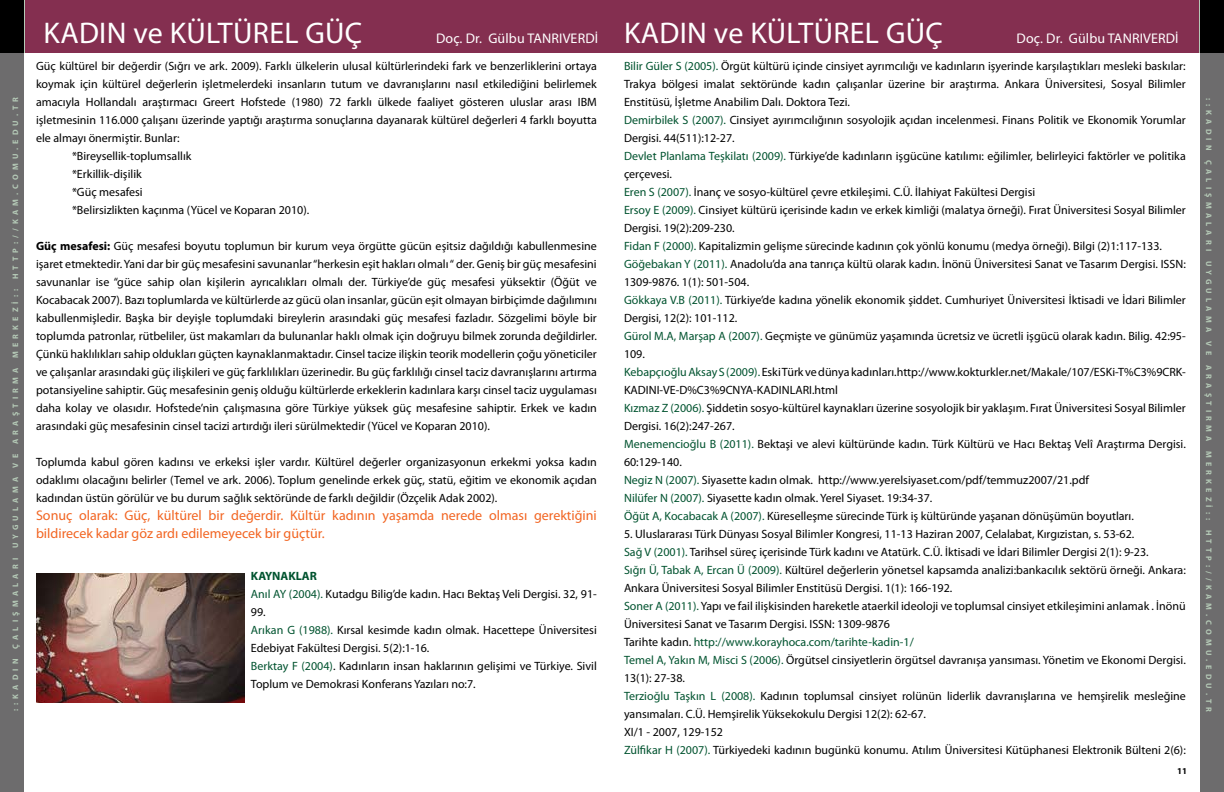
<style>
.page{position:relative;width:1224px;height:792px;background:#fff}
.page>*{position:absolute;margin:0;border:0;box-sizing:border-box;transform-origin:0 0}
.t1{font:30px "Myriad Pro";letter-spacing:.01em;color:#fff}
.t2{font:14px/18px "Myriad Pro";color:#f26522}
.t3{font:14px "Myriad Pro";letter-spacing:.01em;color:#fff}
.t4{font:12px/18px "Myriad Pro";color:#000}
.t5{font:700 9px "Myriad Pro";color:#000}
.t6{font:700 8px "Myriad Pro";letter-spacing:.52em;color:#b5cab7}
.s1{font-size:30px}
.s2{color:#00532f}
.s3{font-weight:700}
.s4{font-weight:700;color:#00532f}
</style>
<div class="page">
<div style="left:1200px;top:53px;width:24px;height:739px;background:#6d6c6d"></div>
<svg style="left:612px;top:0;width:588px;height:53px"></svg>
<div style="left:0;top:53px;width:24px;height:739px;background:#6d6c6d"></div>
<div style="left:0;top:0;width:24px;height:53px;background:#000"></div>
<div style="left:1200px;top:0;width:24px;height:53px;background:#000"></div>
<img style="left:36px;top:574px;width:208px;height:129px">
<div style="left:25px;top:0;width:586px;height:53px;background:#842f50"></div>
<div style="left:612px;top:0;width:587px;height:52px;background:#842f50"></div>
<h1 class="t1" style="left:44px;top:14px;width:320px">KADIN ve KÜLTÜREL GÜÇ</h1>
<p class="t3" style="left:436px;top:30px;width:508px">Doç. Dr. Gülbu TANRIVERDİ <span class="s1">KADIN ve KÜLTÜREL GÜÇ</span></p>
<p class="t3" style="left:1017px;top:30px;width:164px">Doç. Dr. Gülbu TANRIVERDİ</p>
<p class="t4" style="left:624px;top:57px;width:563px"><span class="s2">Bilir Güler S (2005).</span> Örgüt kültürü içinde cinsiyet ayrımcılığı ve kadınların işyerinde karşılaştıkları mesleki baskılar:<br>Trakya bölgesi imalat sektöründe kadın çalışanlar üzerine bir araştırma. Ankara Üniversitesi, Sosyal Bilimler Enstitüsü, İşletme Anabilim Dalı. Doktora Tezi.<br><span class="s2">Demirbilek S (2007).</span> Cinsiyet ayırımcılığının sosyolojik açıdan incelenmesi. Finans Politik ve Ekonomik Yorumlar Dergisi. 44(511):12-27.<br><span class="s2">Devlet Planlama Teşkilatı (2009).</span> Türkiye’de kadınların işgücüne katılımı: eğilimler, belirleyici faktörler ve politika çerçevesi.<br><span class="s2">Eren S (2007).</span> İnanç ve sosyo-kültürel çevre etkileşimi. C.Ü. İlahiyat Fakültesi Dergisi<br><span class="s2">Ersoy E (2009).</span> Cinsiyet kültürü içerisinde kadın ve erkek kimliği (malatya örneği). Fırat Üniversitesi Sosyal Bilimler Dergisi. 19(2):209-230.<br><span class="s2">Fidan F (2000).</span> Kapitalizmin gelişme sürecinde kadının çok yönlü konumu (medya örneği). Bilgi (2)1:117-133.<br><span class="s2">Göğebakan Y (2011).</span> Anadolu’da ana tanrıça kültü olarak kadın. İnönü Üniversitesi Sanat ve Tasarım Dergisi. ISSN:<br>1309-9876. 1(1): 501-504.<br><span class="s2">Gökkaya V.B (2011).</span> Türkiye’de kadına yönelik ekonomik şiddet. Cumhuriyet Üniversitesi İktisadi ve İdari Bilimler Dergisi, 12(2): 101-112.<br><span class="s2">Gürol M.A, Marşap A (2007).</span> Geçmişte ve günümüz yaşamında ücretsiz ve ücretli işgücü olarak kadın. Bilig. 42:95- 109.<br><span class="s2">Kebapçıoğlu Aksay S (2009).</span> Eski Türk ve dünya kadınları.http://www.kokturkler.net/Makale/107/ESKi-T%C3%9CRK-KADINI-VE-D%C3%9CNYA-KADINLARI.html<br><span class="s2">Kızmaz Z (2006).</span> Şiddetin sosyo-kültürel kaynakları üzerine sosyolojik bir yaklaşım. Fırat Üniversitesi Sosyal Bilimler Dergisi. 16(2):247-267.<br><span class="s2">Menemencioğlu B (2011).</span> Bektaşi ve alevi kültüründe kadın. Türk Kültürü ve Hacı Bektaş Velî Araştırma Dergisi.<br>60:129-140.<br><span class="s2">Negiz N (2007).</span> Siyasette kadın olmak. http://www.yerelsiyaset.com/pdf/temmuz2007/21.pdf<br><span class="s2">Nilüfer N (2007).</span> Siyasette kadın olmak. Yerel Siyaset. 19:34-37.<br><span class="s2">Öğüt A, Kocabacak A (2007).</span> Küreselleşme sürecinde Türk iş kültüründe yaşanan dönüşümün boyutları.</p>
<p class="t4" style="left:624px;top:525px;width:563px">5. Uluslararası Türk Dünyası Sosyal Bilimler Kongresi, 11-13 Haziran 2007, Celalabat, Kırgızistan, s. 53-62.<br><span class="s2">Sağ V (2001).</span> Tarihsel süreç içerisinde Türk kadını ve Atatürk. C.Ü. İktisadi ve İdari Bilimler Dergisi 2(1): 9-23.<br><span class="s2">Sığrı Ü, Tabak A, Ercan Ü (2009).</span> Kültürel değerlerin yönetsel kapsamda analizi:bankacılık sektörü örneği. Ankara:<br>Ankara Üniversitesi Sosyal Bilimler Enstitüsü Dergisi. 1(1): 166-192.<br><span class="s2">Soner A (2011).</span> Yapı ve fail ilişkisinden hareketle ataerkil ideoloji ve toplumsal cinsiyet etkileşimini anlamak . İnönü Üniversitesi Sanat ve Tasarım Dergisi. ISSN: 1309-9876<br>Tarihte kadın. <span class="s2">http://www.korayhoca.com/tarihte-kadin-1/<br>Temel A, Yakın M, Misci S (2006).</span> Örgütsel cinsiyetlerin örgütsel davranışa yansıması. Yönetim ve Ekonomi Dergisi.<br>13(1): 27-38.<br><span class="s2">Terzioğlu Taşkın L (2008).</span> Kadının toplumsal cinsiyet rolünün liderlik davranışlarına ve hemşirelik mesleğine yansımaları. C.Ü. Hemşirelik Yüksekokulu Dergisi 12(2): 62-67.<br>XI/1 - 2007, 129-152<br><span class="s2">Zülfikar H (2007).</span> Türkiyedeki kadının bugünkü konumu. Atılım Üniversitesi Kütüphanesi Elektronik Bülteni 2(6):</p>
<p class="t4" style="left:36px;top:57px;width:562px">Güç kültürel bir değerdir (Sığrı ve ark. 2009). Farklı ülkelerin ulusal kültürlerindeki fark ve benzerliklerini ortaya</p>
<p class="t4" style="left:36px;top:75px;width:562px">koymak için kültürel değerlerin işletmelerdeki insanların tutum ve davranışlarını nasıl etkilediğini belirlemek</p>
<p class="t4" style="left:36px;top:93px;width:562px">amacıyla Hollandalı araştırmacı Greert Hofstede (1980) 72 farklı ülkede faaliyet gösteren uluslar arası IBM</p>
<p class="t4" style="left:36px;top:111px;width:562px">işletmesinin 116.000 çalışanı üzerinde yaptığı araştırma sonuçlarına dayanarak kültürel değerleri 4 farklı boyutta</p>
<p class="t4" style="left:36px;top:129px;width:145px">ele almayı önermiştir. Bunlar:</p>
<p class="t4" style="left:72px;top:147px;width:121px">*Bireysellik-toplumsallık</p>
<p class="t4" style="left:72px;top:165px;width:71px">*Erkillik-dişilik</p>
<p class="t4" style="left:72px;top:183px;width:72px">*Güç mesafesi</p>
<p class="t4" style="left:72px;top:201px;width:239px">*Belirsizlikten kaçınma (Yücel ve Koparan 2010).</p>
<p class="t4" style="left:36px;top:237px;width:562px;text-align:justify"><span class="s3">Güç mesafesi:</span> Güç mesafesi boyutu toplumun bir kurum veya örgütte gücün eşitsiz dağıldığı kabullenmesine işaret etmektedir. Yani dar bir güç mesafesini savunanlar “herkesin eşit hakları olmalı “ der. Geniş bir güç mesafesini savunanlar ise “güce sahip olan kişilerin ayrıcalıkları olmalı der. Türkiye’de güç mesafesi yüksektir (Öğüt ve Kocabacak 2007). Bazı toplumlarda ve kültürlerde az gücü olan insanlar, gücün eşit olmayan birbiçimde dağılımını kabullenmişledir. Başka bir deyişle toplumdaki bireylerin arasındaki güç mesafesi fazladır. Sözgelimi böyle bir toplumda patronlar, rütbeliler, üst makamları da bulunanlar haklı olmak için doğruyu bilmek zorunda değildirler.<br>Çünkü haklılıkları sahip oldukları güçten kaynaklanmaktadır. Cinsel tacize ilişkin teorik modellerin çoğu yöneticiler ve çalışanlar arasındaki güç ilişkileri ve güç farklılıkları üzerinedir. Bu güç farklılığı cinsel taciz davranışlarını artırma potansiyeline sahiptir. Güç mesafesinin geniş olduğu kültürlerde erkeklerin kadınlara karşı cinsel taciz uygulaması daha kolay ve olasıdır. Hofstede’nin çalışmasına göre Türkiye yüksek güç mesafesine sahiptir. Erkek ve kadın arasındaki güç mesafesinin cinsel tacizi artırdığı ileri sürülmektedir (Yücel ve Koparan 2010).</p>
<p class="t4" style="left:36px;top:453px;width:562px;text-align:justify">Toplumda kabul gören kadınsı ve erkeksi işler vardır. Kültürel değerler organizasyonun erkekmi yoksa kadın odaklımı olacağını belirler (Temel ve ark. 2006). Toplum genelinde erkek güç, statü, eğitim ve ekonomik açıdan kadından üstün görülür ve bu durum sağlık sektöründe de farklı değildir (Özçelik Adak 2002).</p>
<p class="t2" style="left:36px;top:507px;width:562px">Sonuç olarak: Güç, kültürel bir değerdir. Kültür kadının yaşamda nerede olması gerektiğini bildirecek kadar göz ardı edilemeyecek bir güçtür.</p>
<p class="t6" style="left:10px;top:711px;width:616px;rotate:-90deg">::KADIN ÇALIŞMALARI UYGULAMA VE ARAŞTIRMA MERKEZİ:: http://kam.comu.edu.tr</p>
<p class="t6" style="left:1214px;top:98px;width:616px;rotate:90deg">::KADIN ÇALIŞMALARI UYGULAMA VE ARAŞTIRMA MERKEZİ:: http://kam.comu.edu.tr</p>
<p class="t4" style="left:251px;top:567px;width:347px"><span class="s4">KAYNAKLAR<br></span><span class="s2">Anıl AY (2004).</span> Kutadgu Bilig’de kadın. Hacı Bektaş Veli Dergisi. 32, 91- 99.<br><span class="s2">Arıkan G (1988).</span> Kırsal kesimde kadın olmak. Hacettepe Üniversitesi Edebiyat Fakültesi Dergisi. 5(2):1-16.<br><span class="s2">Berktay F (2004)</span>. Kadınların insan haklarının gelişimi ve Türkiye. Sivil Toplum ve Demokrasi Konferans Yazıları no:7.</p>
<p class="t5" style="left:1177px;top:765px;width:11px">11</p>
</div>
